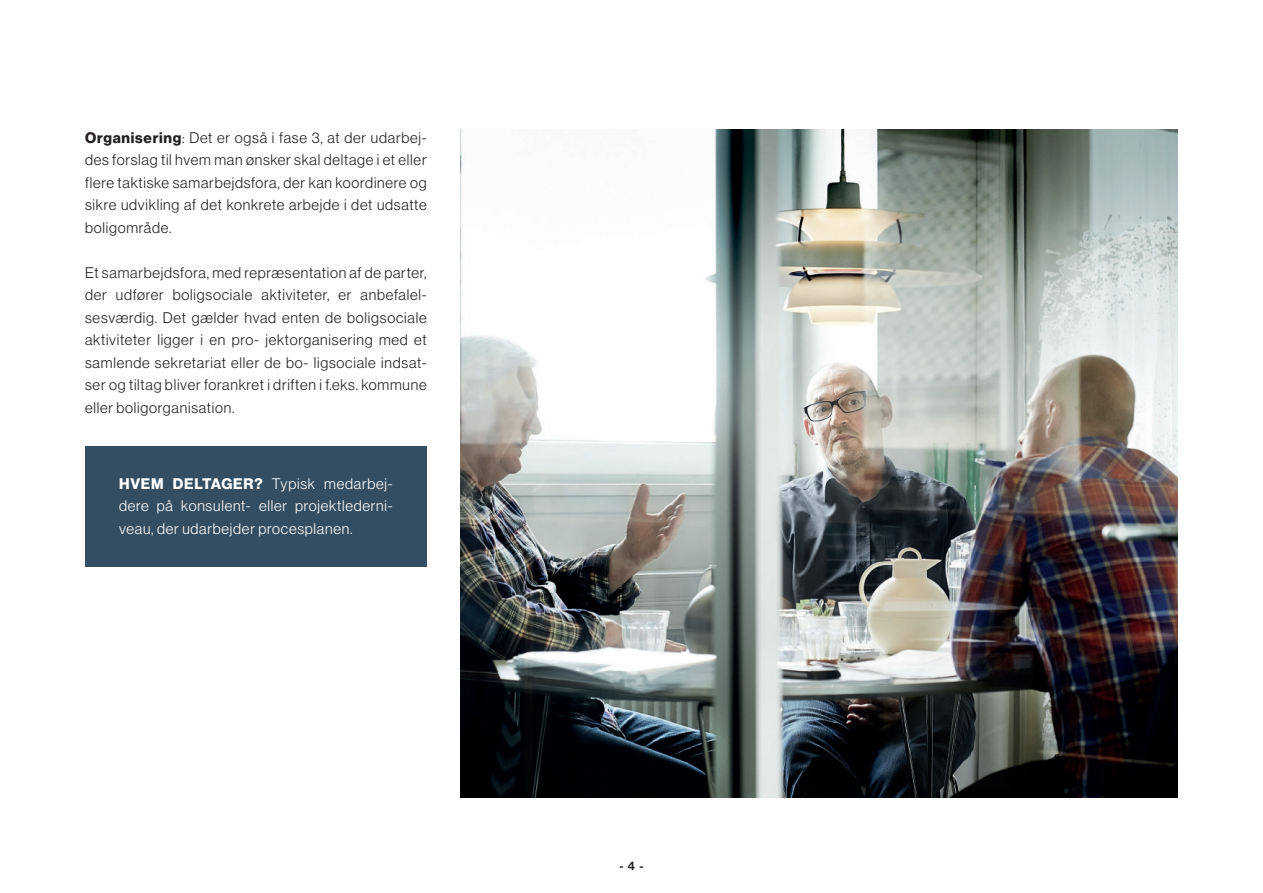
<style>
.page{position:relative;width:1263px;height:893px;background:#fff}
.page>*{position:absolute;margin:0;border:0;box-sizing:border-box;transform-origin:0 0}
.t1{font:300 15px/22.5px "Haas Grot Disp 45";letter-spacing:.05em;color:#231f20;text-align:justify}
.t2{font:300 15px/22.5px "Haas Grot Disp 45";letter-spacing:.05em;color:#fff;text-align:justify}
.t3{font:500 12px "Haas Grot Disp 65";color:#231f20}
.s1{font-family:"Haas Grot Disp 75";font-weight:700}
</style>
<div class="page">
<div style="left:85px;top:446px;width:342px;height:121px;background:#334e62"></div>
<img style="left:461px;top:130px;width:717px;height:667px">
<p class="t1" style="left:85px;top:126px;width:343px"><span class="s1">Organisering</span>: Det er også i fase 3, at der udarbej&shy;des forslag til hvem man ønsker skal deltage i et eller flere taktiske samarbejdsfora, der kan koordinere og sikre udvikling af det konkrete arbejde i det udsatte boligområde.</p>
<p class="t1" style="left:85px;top:261px;width:343px">Et samarbejdsfora, med repræsentation af de parter, der udfører boligsociale aktiviteter, er anbefalel&shy;sesværdig. Det gælder hvad enten de boligsociale aktiviteter ligger i en pro- jektorganisering med et samlende sekretariat eller de bo- ligsociale indsat&shy;ser og tiltag bliver forankret i driften i f.eks. kommune eller boligorganisation.</p>
<p class="t2" style="left:119px;top:472px;width:275px"><span class="s1">HVEM DELTAGER?</span> Typisk medarbej&shy;dere på konsulent- eller projektlederni&shy;veau, der udarbejder procesplanen.</p>
<p class="t3" style="left:619px;top:861px;width:26px">- 4 -</p>
</div>
